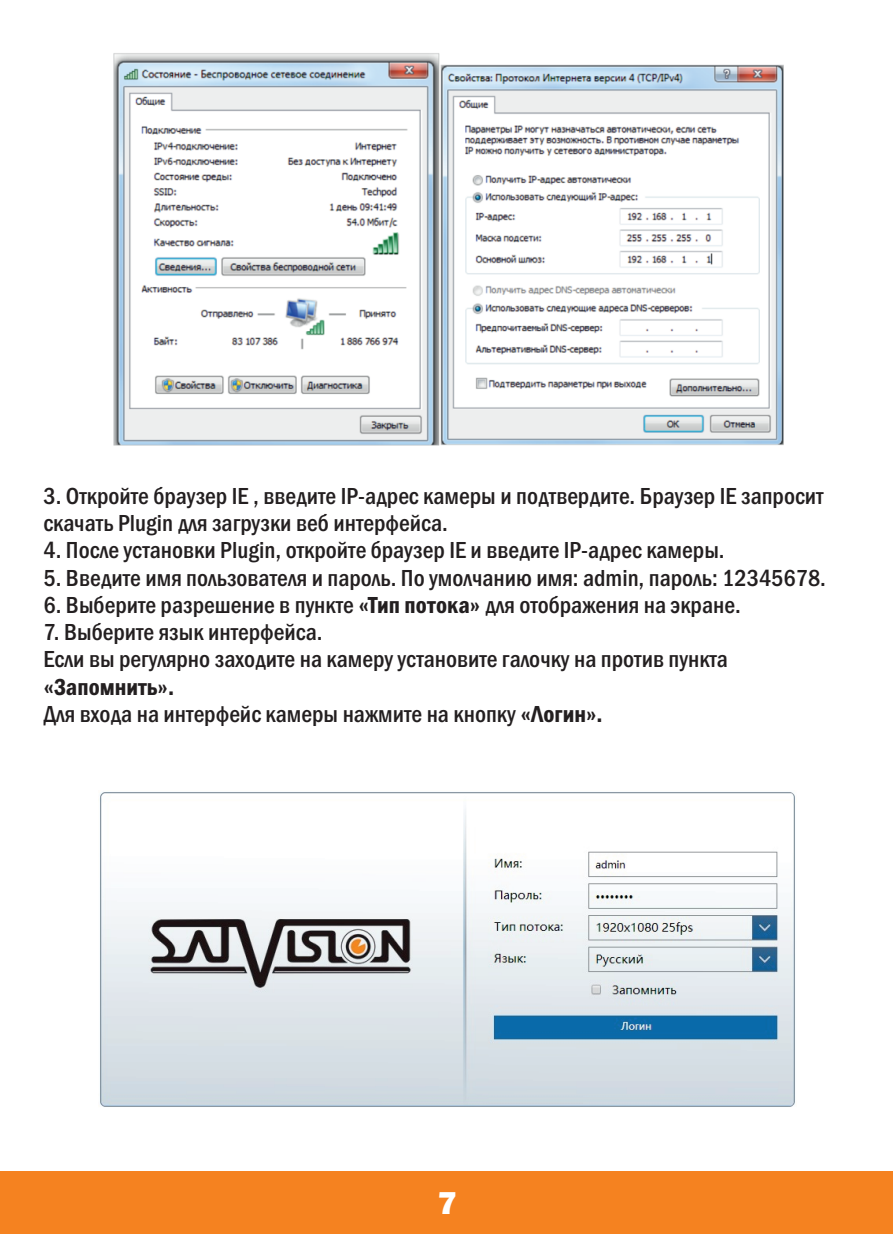
<style>
.page{position:relative;width:893px;height:1234px;background:#fff}
.page>*{position:absolute;margin:0;border:0;box-sizing:border-box;transform-origin:0 0}
.t1{font:800 32.7px "Franklin Gothic";color:#fff}
.t2{font:500 condensed 24px/27.3px "Franklin Gothic";color:#231f20}
.t3{font:600 condensed 24px "Franklin Gothic";color:#231f20}
.s1{font-weight:600}
</style>
<div class="page">
<div style="left:1px;top:1170px;width:892px;height:63px;background:#f58220"></div>
<img style="left:113px;top:53px;width:671px;height:393px">
<img style="left:100px;top:792px;width:697px;height:315px">
<p class="t2" style="left:43px;top:484px;width:782px">3. Откройте браузер IE , введите IP-адрес камеры и подтвердите. Браузер IE запросит скачать Plugin для загрузки веб интерфейса.</p>
<p class="t2" style="left:43px;top:538px;width:683px">4. После установки Plugin, откройте браузер IE и введите IP-адрес камеры.</p>
<p class="t2" style="left:43px;top:565px;width:784px">5. Введите имя пользователя и пароль. По умолчанию имя: admin, пароль: 12345678.</p>
<p class="t2" style="left:43px;top:593px;width:699px">6. Выберите разрешение в пункте <span class="s1">«Тип потока»</span> для отображения на экране.</p>
<p class="t2" style="left:43px;top:620px;width:281px">7. Выберите язык интерфейса.</p>
<p class="t2" style="left:43px;top:647px;width:686px">Если вы регулярно заходите на камеру установите галочку на против пункта</p>
<p class="t3" style="left:43px;top:677px;width:132px">«Запомнить».</p>
<p class="t2" style="left:43px;top:702px;width:561px">Для входа на интерфейс камеры нажмите на кнопку <span class="s1">«Логин».</span></p>
<h1 class="t1" style="left:438px;top:1190px;width:21px">7</h1>
</div>
